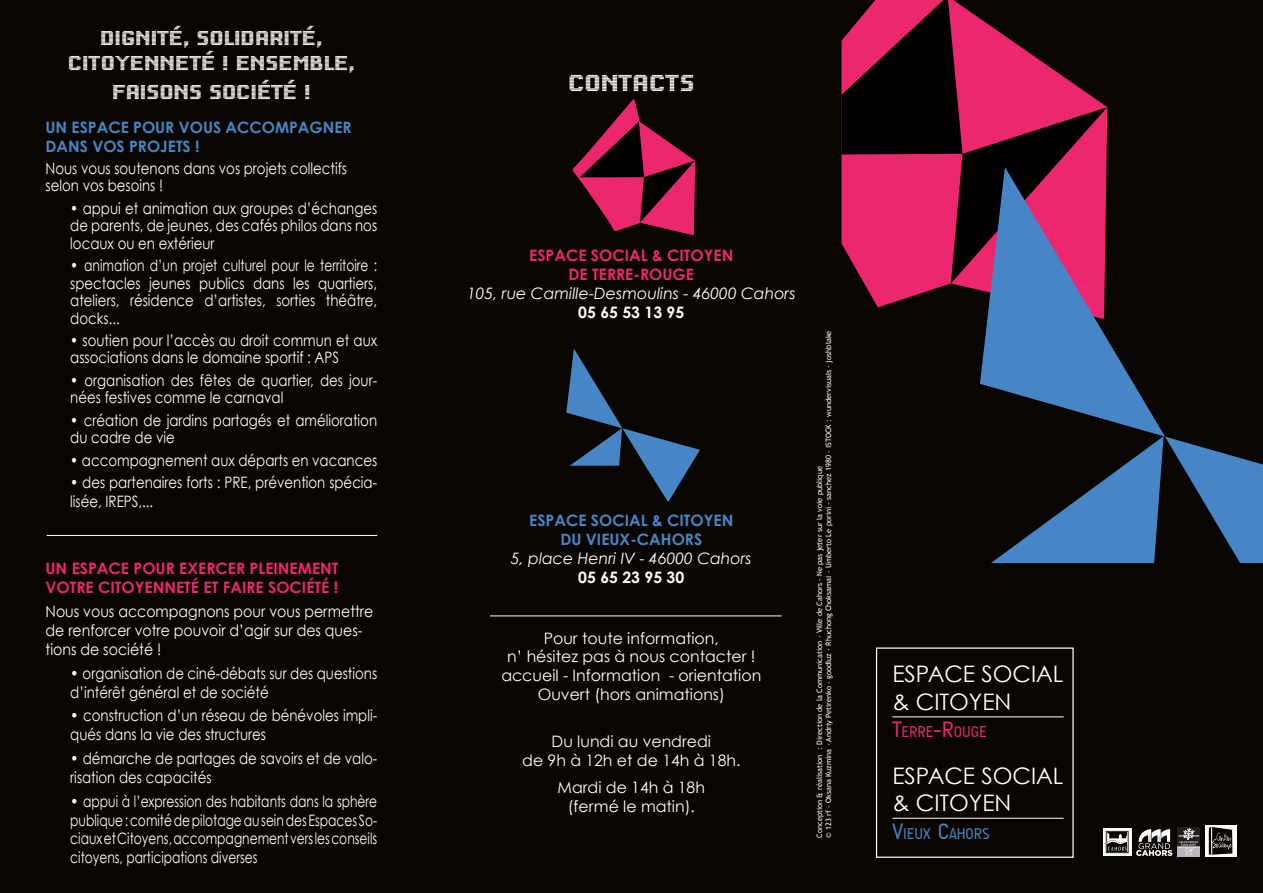
<style>
.page{position:relative;width:1263px;height:893px;background:#090601}
.page>*{position:absolute;margin:0;border:0;box-sizing:border-box;transform-origin:0 0}
.t1{font:24px "Big Dots";color:#fff}
.t2{font:22.8px "Century Gothic";color:#fff}
.t3{font:21px "Big Dots";color:#fff}
.t4{font:15.9px "A Udimat";color:#ec266f}
.t5{font:15.9px "A Udimat";color:#4786c6}
.t6{font:15.75px/17.4px "Century Gothic";color:#fff;scale:.85 1}
.t7{font:15.75px/18.9px "Century Gothic";color:#fff;scale:.9 1}
.t8{font:15.75px/18.9px "Century Gothic";color:#fff;text-align:center}
.t9{font:700 15.75px/18.9px "Century Gothic";color:#ec266f;text-align:center}
.t10{font:700 15.75px/18.9px "Century Gothic";color:#4786c6;text-align:center}
.t11{font:italic 15.75px "Century Gothic";color:#fff}
.t12{font:700 15.75px "Century Gothic";color:#fff}
.t13{font:7.5px/9px "Trebuchet MS";color:#fff}
.s1{font-size:22.8px}
</style>
<div class="page">
<hr style="left:490px;top:615px;width:292px;height:1px;background:#fff">
<hr style="left:47px;top:535px;width:330px;height:1px;background:#fff">
<svg style="left:864px;top:283px;width:116px;height:25px"></svg>
<svg style="left:841px;top:0;width:266px;height:283px"></svg>
<svg style="left:980px;top:167px;width:283px;height:396px"></svg>
<svg style="left:991px;top:436px;width:172px;height:127px"></svg>
<hr style="left:892px;top:716px;width:172px;height:1px;background:#fff">
<hr style="left:892px;top:818px;width:172px;height:1px;background:#fff">
<div style="left:876px;top:647px;width:198px;height:211px;border:1px solid #fff"></div>
<svg style="left:566px;top:349px;width:134px;height:153px"></svg>
<svg style="left:1103px;top:828px;width:28px;height:28px"></svg>
<svg style="left:1104px;top:831px;width:24px;height:22px"></svg>
<div style="left:1177px;top:827px;width:23px;height:21px;background:#231f20"></div>
<div style="left:1177px;top:847px;width:23px;height:10px;background:#b7b8bb"></div>
<div style="left:1205px;top:825px;width:31px;height:32px;background:linear-gradient(to bottom,#fff,#fff)"></div>
<svg style="left:1209px;top:826px;width:23px;height:31px"></svg>
<svg style="left:1136px;top:828px;width:64px;height:28px"></svg>
<svg style="left:572px;top:99px;width:123px;height:136px"></svg>
<h3 class="t3" style="left:100px;top:26px;width:26px">DIGNIT</h3>
<h3 class="t3" style="left:169px;top:26px;width:41px">É, SOLIDA</h3>
<h3 class="t3" style="left:269px;top:26px;width:55px">RITÉ,</h3>
<h3 class="t3" style="left:68px;top:51px;width:183px">CITOYENN ETÉ ! ENS</h3>
<h3 class="t3" style="left:278px;top:51px;width:78px">EMBLE,</h3>
<h3 class="t3" style="left:112px;top:80px;width:27px">FAISONS</h3>
<h3 class="t3" style="left:209px;top:80px;width:103px">SOCIÉTÉ !</h3>
<p class="t10" style="left:46px;top:117px;width:308px;text-align:left">UN ESPACE POUR VOUS ACCOMPAGN ER<br>DANS VOS PROJETS !</p>
<p class="t6" style="left:46px;top:159px;width:356px">N ous vous soutenons dans vos projets collectifs selon vos besoins !</p>
<p class="t6" style="left:70px;top:199px;width:363px;text-align:justify">• appui et animation aux groupes d’échanges de parents, de jeunes, des cafés philos dans nos locaux ou en extérieur</p>
<p class="t6" style="left:70px;top:256px;width:363px;text-align:justify">• animation d’un projet culturel pour le territoire : spectacles jeunes publics dans les quartiers, ateliers, résidence d’artistes, sorties théâtre, docks...</p>
<p class="t6" style="left:70px;top:331px;width:363px">• soutien pour l’accès au droit commun et aux associations dans le domaine sportif : APS</p>
<p class="t6" style="left:70px;top:371px;width:363px">• organisation des fêtes de quartier, des jour&shy;nées festives comme le carnaval</p>
<p class="t6" style="left:70px;top:411px;width:363px">• création de jardins partagés et amélioration du cadre de vie</p>
<p class="t6" style="left:70px;top:451px;width:363px">• accompagnement aux départs en vacances</p>
<p class="t6" style="left:70px;top:473px;width:363px;line-height:18.9px">• des partenaires forts : PRE, prévention spécia&shy;lisée, IREPS,...</p>
<p class="t9" style="left:46px;top:559px;width:294px;text-align:left">UN ESPACE POUR EXERCER PLEIN EMENT<br>VOTRE CITOYENN ETÉ ET FAIRE SOCIÉTÉ !</p>
<p class="t7" style="left:46px;top:602px;width:366px">N ous vous accompagnons pour vous permettre de renforcer votre pouvoir d’agir sur des ques&shy;tions de société !</p>
<p class="t7" style="left:70px;top:663px;width:342px">• organisation de ciné-débats sur des questions d’intérêt général et de société</p>
<p class="t7" style="left:70px;top:706px;width:342px">• construction d’un réseau de bénévoles impli&shy;qués dans la vie des structures</p>
<p class="t7" style="left:70px;top:749px;width:342px">• démarche de partages de savoirs et de valo&shy;risation des capacités</p>
<p class="t7" style="left:70px;top:791px;width:342px;text-align:justify">• appui à l’expression des habitants dans la sphère publique : comité de pilotage au sein des Espaces So&shy;ciaux et Citoyens, accompagnement vers les conseils citoyens, participations diverses</p>
<h1 class="t1" style="left:568px;top:69px;width:17px">CONTA</h1>
<h1 class="t1" style="left:649px;top:69px;width:32px">CTS</h1>
<p class="t9" style="left:529px;top:245px;width:203px">ESPACE SOCIAL &amp; CITOYEN<br>DE TERRE-ROUGE</p>
<p class="t11" style="left:467px;top:284px;width:330px">105, rue Camille-Desmoulins - 46000 Cahors</p>
<p class="t12" style="left:578px;top:302px;width:107px">05 65 53 13 95</p>
<p class="t10" style="left:529px;top:510px;width:203px">ESPACE SOCIAL &amp; CITOYEN<br>DU VIEUX-CAHORS</p>
<p class="t11" style="left:511px;top:548px;width:242px">5, place Henri IV - 46000 Cahors</p>
<p class="t12" style="left:578px;top:567px;width:107px">05 65 23 95 30</p>
<p class="t8" style="left:501px;top:628px;width:261px">Pour toute information,<br>n’ hésitez pas à nous contacter ! accueil - Information - orientation<br>Ouvert (hors animations)</p>
<p class="t8" style="left:522px;top:731px;width:220px">Du lundi au vendredi<br>de 9h à 12h et de 14h à 18h.</p>
<p class="t8" style="left:558px;top:778px;width:149px">Mardi de 14h à 18h (fermé le matin).</p>
<p class="t13" style="left:815px;top:838px;width:509px;rotate:-90deg">Conception &amp; réalisation : Direction de la Communication - Ville de Cahors - Ne pas jeter sur la voie publique<br>© 123 rf - Oksana Kuzmina - Andriy Petirenko - goodluz - Rhuchong Choksamai - Umberto Le porini - sanchez 1980 - iSTOCK : wundervisuals - joshblake</p>
<h2 class="t2" style="left:892px;top:660px;width:15px">espace</h2>
<h2 class="t2" style="left:981px;top:660px;width:16px">socia</h2>
<h2 class="t2" style="left:1053px;top:660px;width:12px">l</h2>
<h2 class="t2" style="left:892px;top:688px;width:38px">&amp; cito</h2>
<h2 class="t2" style="left:969px;top:688px;width:44px">yen</h2>
<p class="t4" style="left:892px;top:723px;width:96px"><span class="s1">T</span>ERRE<span class="s1">-R</span>OUGE</p>
<h2 class="t2" style="left:892px;top:762px;width:15px">espace</h2>
<h2 class="t2" style="left:981px;top:762px;width:16px">socia</h2>
<h2 class="t2" style="left:1053px;top:762px;width:12px">l</h2>
<h2 class="t2" style="left:892px;top:789px;width:38px">&amp; cito</h2>
<h2 class="t2" style="left:969px;top:789px;width:44px">yen</h2>
<p class="t5" style="left:892px;top:824px;width:99px"><span class="s1">V</span>IEUX <span class="s1">C</span>AHORS</p>
</div>
